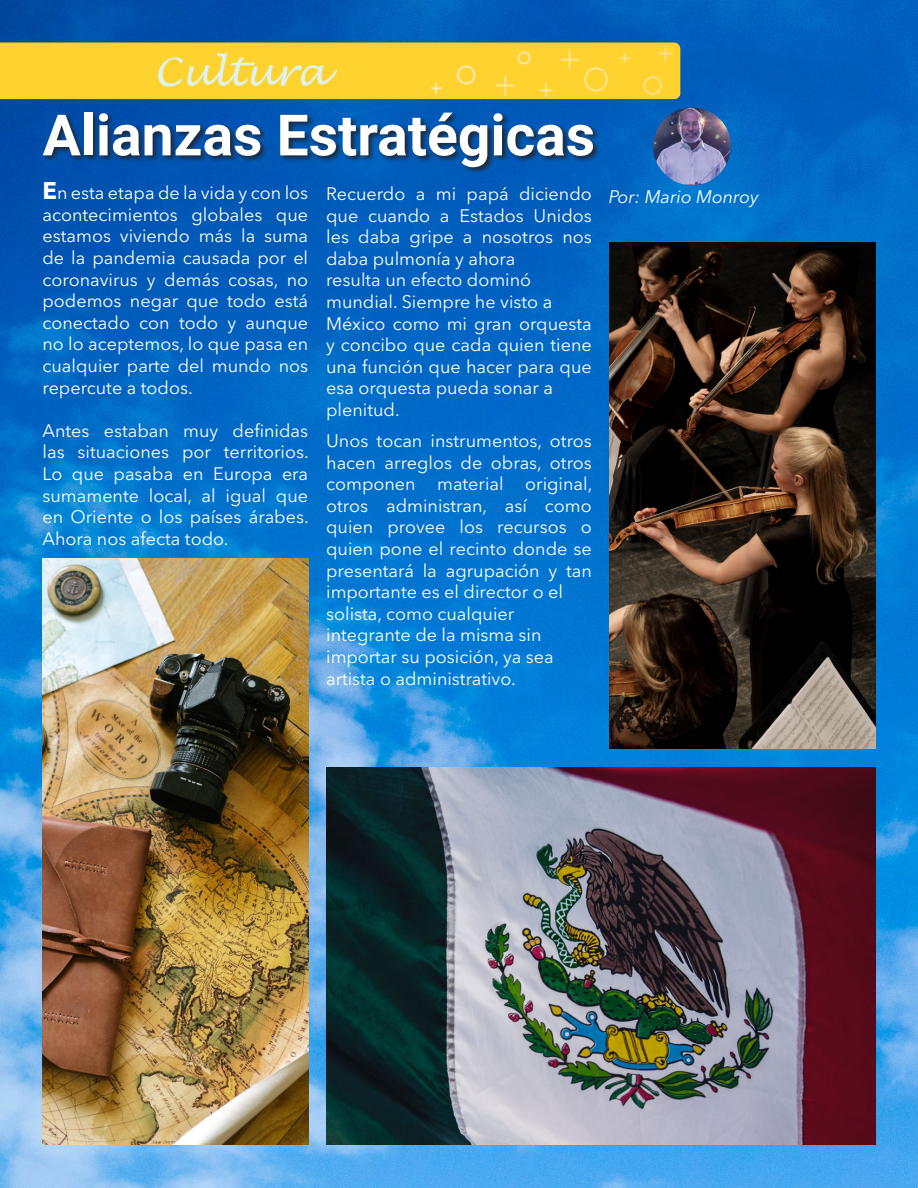
<style>
.page{position:relative;width:918px;height:1188px;background:#fff}
.page>*{position:absolute;margin:0;border:0;box-sizing:border-box;transform-origin:0 0}
.t1{font:700 57px "Roboto";color:#fff}
.t2{font:italic 39px "Lucida Handwriting";color:#e0f2f0}
.t3{font:18px/21.6px "Avenir Next LT Pro";color:#fff;text-align:justify}
.t4{font:italic 18px "Avenir Next LT Pro";color:#fff}
.s1{font-weight:700;font-size:24px}
</style>
<div class="page">
<img style="left:0;top:0;width:918px;height:1188px">
<img style="left:0;top:31px;width:684px;height:77px">
<img style="left:653px;top:108px;width:78px;height:77px;border-radius:39px">
<div style="left:42px;top:111px;width:558px;height:63px;background:#231f20;opacity:.8"></div>
<img style="left:43px;top:558px;width:265px;height:586px">
<img style="left:326px;top:767px;width:549px;height:378px">
<img style="left:610px;top:243px;width:265px;height:505px">
<p class="t2" style="left:154px;top:49px;width:175px">Cultura</p>
<p class="t1" style="left:43px;top:95px;width:554px">Alianzas Estratégicas</p>
<p class="t3" style="left:43px;top:182px;width:267px"><span class="s1">E</span>n esta etapa de la vida y con los</p>
<p class="t4" style="left:609px;top:186px;width:152px">Por: Mario Monroy</p>
<p class="t3" style="left:43px;top:204px;width:267px">acontecimientos globales que estamos viviendo más la suma de la pandemia causada por el coronavirus y demás cosas, no podemos negar que todo está conectado con todo y aunque no lo aceptemos, lo que pasa en cualquier parte del mundo nos repercute a todos.</p>
<p class="t3" style="left:43px;top:420px;width:268px">Antes estaban muy definidas las situaciones por territorios.<br>Lo que pasaba en Europa era sumamente local, al igual que en Oriente o los países árabes.<br>Ahora nos afecta todo.</p>
<p class="t3" style="left:326px;top:183px;width:267px">Recuerdo a mi papá diciendo que cuando a Estados Unidos les daba gripe a nosotros nos daba pulmonía y ahora</p>
<p class="t3" style="left:326px;top:269px;width:207px">resulta un efecto dominó</p>
<p class="t3" style="left:326px;top:291px;width:228px">mundial. Siempre he visto a</p>
<p class="t3" style="left:326px;top:313px;width:267px">México como mi gran orquesta y concibo que cada quien tiene una función que hacer para que esa orquesta pueda sonar a</p>
<p class="t3" style="left:326px;top:399px;width:75px">plenitud.</p>
<p class="t3" style="left:326px;top:430px;width:268px">Unos tocan instrumentos, otros hacen arreglos de obras, otros componen material original, otros administran, así como quien provee los recursos o quien pone el recinto donde se presentará la agrupación y tan importante es el director o el</p>
<p class="t3" style="left:326px;top:603px;width:190px">solista, como cualquier</p>
<p class="t3" style="left:326px;top:624px;width:217px">integrante de la misma sin</p>
<p class="t3" style="left:326px;top:646px;width:229px">importar su posición, ya sea</p>
<p class="t3" style="left:326px;top:668px;width:191px">artista o administrativo.</p>
</div>
